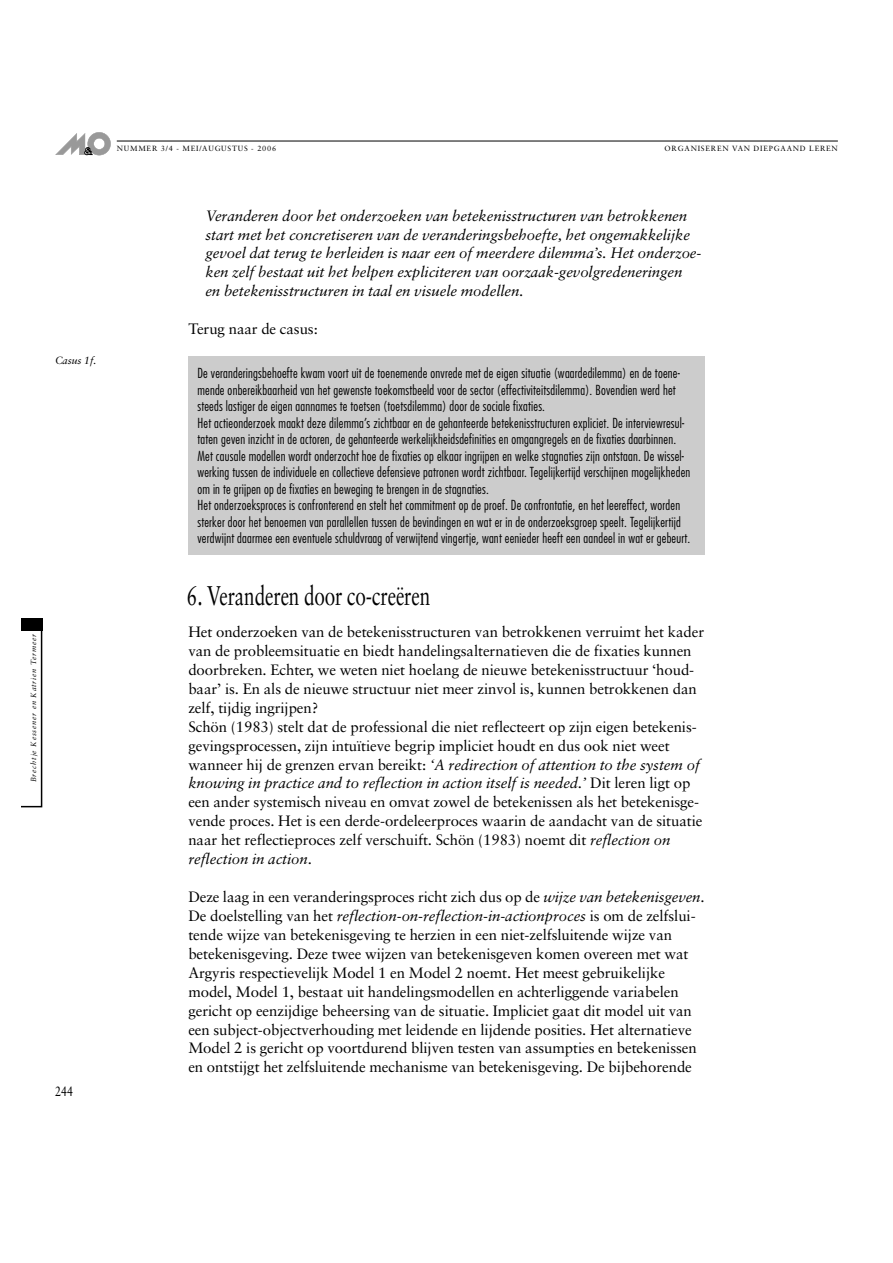
<style>
.page{position:relative;width:893px;height:1263px;background:#fff}
.page>*{position:absolute;margin:0;border:0;box-sizing:border-box;transform-origin:0 0}
.t1{font:27px "Sabon";letter-spacing:-.005em;color:#000;scale:.7 1}
.t2{font:15px/18.9px "Sabon";letter-spacing:-.005em;color:#000}
.t3{font:italic 15px/18.9px "Sabon";letter-spacing:-.005em;color:#000}
.t4{font:300 condensed 13.5px/16.5px "Futura";letter-spacing:.015em;color:#000}
.t5{font:13.5px "Sabon";color:#000;scale:.8 1}
.t6{font:italic 10.5px "Sabon";letter-spacing:-.005em;color:#000}
.t7{font:700 9px "Futura";color:#fff}
.t8{font:7.5px "Sabon";letter-spacing:.105em;color:#000}
.t9{font:italic 7.5px "Sabon";letter-spacing:.105em;color:#000}
.s1{font-style:italic}
</style>
<div class="page">
<svg style="left:21px;top:631px;width:21px;height:176px"></svg>
<div style="left:21px;top:618px;width:21px;height:13px;background:#000"></div>
<div style="left:88px;top:132px;width:22px;height:23px;background:#999;border-radius:50%"></div>
<div style="left:87px;top:132px;width:24px;height:23px;border:1px solid #999;border-radius:50%"></div>
<div style="left:94px;top:138px;width:11px;height:11px;background:#fff;border-radius:50%"></div>
<div style="left:93px;top:138px;width:12px;height:12px;border:1px solid #999;border-radius:50%"></div>
<svg style="left:55px;top:133px;width:30px;height:22px"></svg>
<hr style="left:117px;top:141px;width:720px;height:1px;background:#000">
<div style="left:188px;top:356px;width:516px;height:199px;background:#ccc"></div>
<p class="t7" style="left:84px;top:147px;width:9px">&amp;</p>
<p class="t8" style="left:117px;top:146px;width:161px">NUMMER 3/4 - MEI/AUGUSTUS - 2006</p>
<p class="t8" style="left:664px;top:146px;width:175px">ORGANISEREN VAN DIEPGAAND LEREN</p>
<p class="t6" style="left:55px;top:356px;width:43px">Casus 1f.</p>
<p class="t9" style="left:30px;top:782px;width:150px;rotate:-90deg">Brechtje Kessener en Katrien Termeer</p>
<p class="t5" style="left:55px;top:1085px;width:24px">244</p>
<p class="t3" style="left:205px;top:207px;width:497px">Veranderen door het onderzoeken van betekenisstructuren van betrokkenen start met het concretiseren van de veranderingsbehoefte, het ongemakkelijke gevoel dat terug te herleiden is naar een of meerdere dilemma’s. Het onderzoe&shy;ken zelf bestaat uit het helpen expliciteren van oorzaak-gevolgredeneringen<br>en betekenisstructuren in taal en visuele modellen.</p>
<p class="t2" style="left:188px;top:321px;width:131px">Terug naar de casus:</p>
<p class="t4" style="left:197px;top:366px;width:494px">De veranderingsbehoefte kwam voort uit de toenemende onvrede met de eigen situatie (waardedilemma) en de toene&shy;mende onbereikbaarheid van het gewenste toekomstbeeld voor de sector (effectiviteitsdilemma). Bovendien werd het steeds lastiger de eigen aannames te toetsen (toetsdilemma) door de sociale fixaties.<br>Het actieonderzoek maakt deze dilemma’s zichtbaar en de gehanteerde betekenisstructuren expliciet. De interviewresul&shy;taten geven inzicht in de actoren, de gehanteerde werkelijkheidsdefinities en omgangregels en de fixaties daarbinnen.<br>Met causale modellen wordt onderzocht hoe de fixaties op elkaar ingrijpen en welke stagnaties zijn ontstaan. De wissel&shy;werking tussen de individuele en collectieve defensieve patronen wordt zichtbaar. Tegelijkertijd verschijnen mogelijkheden om in te grijpen op de fixaties en beweging te brengen in de stagnaties.<br>Het onderzoeksproces is confronterend en stelt het commitment op de proef. De confrontatie, en het leereffect, worden sterker door het benoemen van parallellen tussen de bevindingen en wat er in de onderzoeksgroep speelt. Tegelijkertijd verdwijnt daarmee een eventuele schuldvraag of verwijtend vingertje, want eenieder heeft een aandeel in wat er gebeurt.</p>
<h1 class="t1" style="left:187px;top:585px;width:349px">6. Veranderen door co-creëren</h1>
<p class="t2" style="left:188px;top:624px;width:517px">Het onderzoeken van de betekenisstructuren van betrokkenen verruimt het kader van de probleemsituatie en biedt handelingsalternatieven die de fixaties kunnen doorbreken. Echter, we weten niet hoelang de nieuwe betekenisstructuur ‘houd&shy;baar’ is. En als de nieuwe structuur niet meer zinvol is, kunnen betrokkenen dan zelf, tijdig ingrijpen?<br>Schön (1983) stelt dat de professional die niet reflecteert op zijn eigen betekenis&shy;gevingsprocessen, zijn intuïtieve begrip impliciet houdt en dus ook niet weet wanneer hij de grenzen ervan bereikt: <span class="s1">‘A redirection of attention to the system of knowing in practice and to reflection in action itself is needed.’</span> Dit leren ligt op een ander systemisch niveau en omvat zowel de betekenissen als het betekenisge&shy;vende proces. Het is een derde-ordeleerproces waarin de aandacht van de situatie naar het reflectieproces zelf verschuift. Schön (1983) noemt dit <span class="s1">reflection on reflection in action</span>.</p>
<p class="t2" style="left:188px;top:889px;width:517px">Deze laag in een veranderingsproces richt zich dus op de <span class="s1">wijze van betekenisgeven</span>.<br>De doelstelling van het <span class="s1">reflection-on-reflection-in-actionproces</span> is om de zelfslui&shy;tende wijze van betekenisgeving te herzien in een niet-zelfsluitende wijze van betekenisgeving. Deze twee wijzen van betekenisgeven komen overeen met wat Argyris respectievelijk Model 1 en Model 2 noemt. Het meest gebruikelijke model, Model 1, bestaat uit handelingsmodellen en achterliggende variabelen gericht op eenzijdige beheersing van de situatie. Impliciet gaat dit model uit van een subject-objectverhouding met leidende en lijdende posities. Het alternatieve Model 2 is gericht op voortdurend blijven testen van assumpties en betekenissen en ontstijgt het zelfsluitende mechanisme van betekenisgeving. De bijbehorende</p>
</div>
